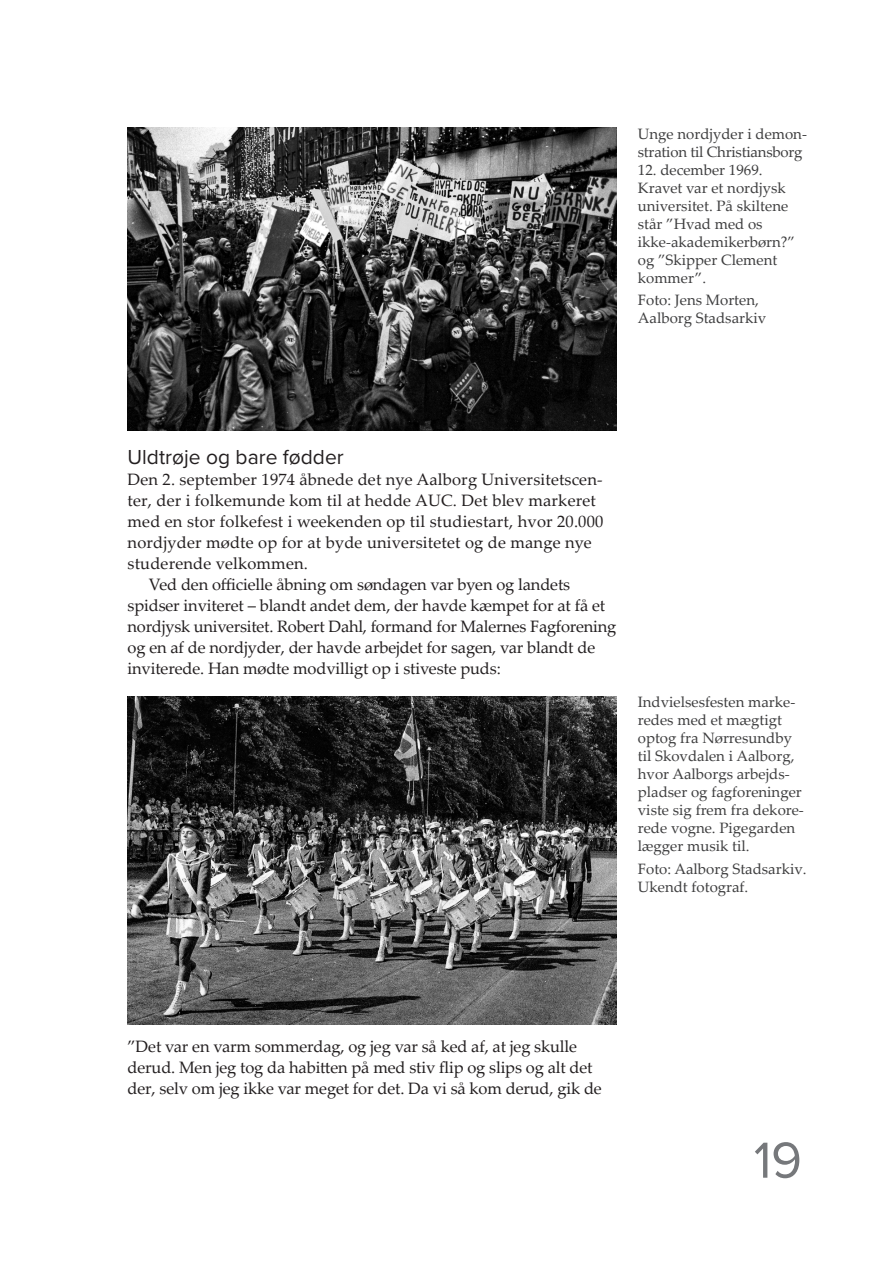
<style>
.page{position:relative;width:893px;height:1263px;background:#fff}
.page>*{position:absolute;margin:0;border:0;box-sizing:border-box;transform-origin:0 0}
.t1{font:52.5px "Proxima Nova";color:#76787b}
.Rubrik{font:21px "Proxima Nova";color:#231f20}
.Normal_0{font:16.5px/21px "Palatino Linotype";letter-spacing:-.01em;color:#231f20}
.Normal_0-2{font:16.5px/21px "Palatino Linotype";letter-spacing:.01em;color:#231f20}
.Billedtekst{font:15px/18px "Palatino Linotype";color:#3e3e3f}
</style>
<div class="page">
<img style="left:128px;top:696px;width:489px;height:328px">
<img style="left:128px;top:128px;width:489px;height:303px">
<p class="Billedtekst" style="left:638px;top:124px;width:171px">Unge nordjyder i demon&shy;stration til Christiansborg</p>
<p class="Billedtekst" style="left:638px;top:160px;width:126px">12. december 1969.</p>
<p class="Billedtekst" style="left:638px;top:178px;width:159px">Kravet var et nordjysk universitet. På skiltene står ”Hvad med os ikke-akademikerbørn?” og ”Skipper Clement kommer”.</p>
<p class="Billedtekst" style="left:638px;top:290px;width:122px">Foto: Jens Morten,</p>
<p class="Billedtekst" style="left:638px;top:308px;width:130px">Aalborg Stadsarkiv</p>
<p class="Rubrik" style="left:128px;top:441px;width:218px">Uldtrøje og bare fødder</p>
<p class="Normal_0-2" style="left:128px;top:468px;width:477px">Den 2. september 1974 åbnede det nye Aalborg Universitetscen&shy;ter, der i folkemunde kom til at hedde AUC. Det blev markeret med en stor folkefest i weekenden op til studiestart, hvor 20.000 nordjyder mødte op for at byde universitetet og de mange nye studerende velkommen.</p>
<p class="Normal_0" style="left:128px;top:573px;width:490px;text-indent:21px">Ved den officielle åbning om søndagen var byen og landets spidser inviteret – blandt andet dem, der havde kæmpet for at få et nordjysk universitet. Robert Dahl, formand for Malernes Fagforening og en af de nordjyder, der havde arbejdet for sagen, var blandt de inviterede. Han mødte modvilligt op i stiveste puds:</p>
<p class="Billedtekst" style="left:638px;top:693px;width:168px">Indvielsesfesten marke&shy;redes med et mægtigt optog fra Nørresundby til Skovdalen i Aalborg, hvor Aalborgs arbejds&shy;pladser og fagforeninger viste sig frem fra dekore&shy;rede vogne. Pigegarden lægger musik til.</p>
<p class="Billedtekst" style="left:638px;top:859px;width:170px">Foto: Aalborg Stadsarkiv.<br>Ukendt fotograf.</p>
<p class="Normal_0" style="left:128px;top:1035px;width:476px">”Det var en varm sommerdag, og jeg var så ked af, at jeg skulle derud. Men jeg tog da habitten på med stiv flip og slips og alt det der, selv om jeg ikke var meget for det. Da vi så kom derud, gik de</p>
<h1 class="t1" style="left:754px;top:1121px;width:50px">19</h1>
</div>
